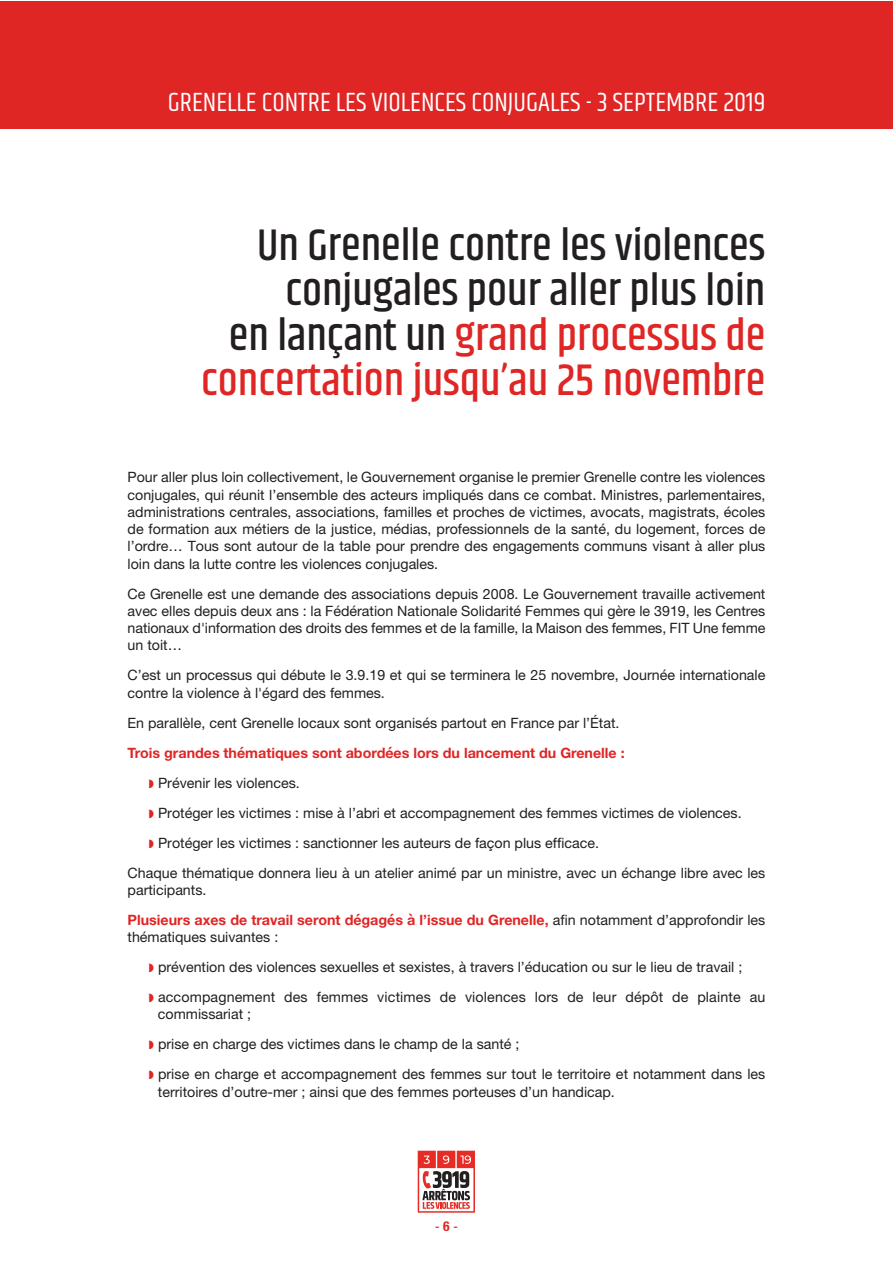
<style>
.page{position:relative;width:893px;height:1263px;background:#fff}
.page>*{position:absolute;margin:0;border:0;box-sizing:border-box;transform-origin:0 0}
.t1{font:500 45px/45px "Khand";color:#231f20;text-align:right}
.t2{font:27px "Khand";color:#fff}
.t3{font:14.25px/17.2px "Helvetica Neue LT Pro";color:#231f20}
.t4{font:700 14.25px "Helvetica Neue";color:#e02525}
.t5{font:13.5px "Helvetica";color:#e02525}
.s1{color:#e02525}
.s2{font-family:"Helvetica Neue LT Pro";font-weight:400;color:#231f20}
.s3{font-family:"Helvetica Neue";font-weight:700;font-stretch:condensed}
</style>
<div class="page">
<div style="left:0;top:1px;width:893px;height:127px;background:#e02525"></div>
<svg style="left:418px;top:1151px;width:57px;height:62px"></svg>
<h2 class="t2" style="left:168px;top:86px;width:599px">GRENELLE CONTRE LES VIOLENCES CONJUGALES - 3 SEPTEMBRE 2019</h2>
<h1 class="t1" style="left:201px;top:225px;width:566px">Un Grenelle contre les violences conjugales pour aller plus loin<br>en lançant un <span class="s1">grand processus de concertation jusqu’au 25 novembre</span></h1>
<p class="t3" style="left:128px;top:470px;width:639px;text-align:justify">Pour aller plus loin collectivement, le Gouvernement organise le premier Grenelle contre les violences conjugales, qui réunit l’ensemble des acteurs impliqués dans ce combat. Ministres, parlementaires, administrations centrales, associations, familles et proches de victimes, avocats, magistrats, écoles de formation aux métiers de la justice, médias, professionnels de la santé, du logement, forces de l’ordre… Tous sont autour de la table pour prendre des engagements communs visant à aller plus loin dans la lutte contre les violences conjugales.</p>
<p class="t3" style="left:128px;top:586px;width:639px;text-align:justify">Ce Grenelle est une demande des associations depuis 2008. Le Gouvernement travaille activement avec elles depuis deux ans : la Fédération Nationale Solidarité Femmes qui gère le 3919, les Centres nationaux d'information des droits des femmes et de la famille, la Maison des femmes, FIT Une femme un toit…</p>
<p class="t3" style="left:128px;top:668px;width:639px">C’est un processus qui débute le 3.9.19 et qui se terminera le 25 novembre, Journée internationale contre la violence à l'égard des femmes.</p>
<p class="t3" style="left:128px;top:715px;width:493px">En parallèle, cent Grenelle locaux sont organisés partout en France par l’État.</p>
<p class="t4" style="left:128px;top:747px;width:499px">Trois grandes thématiques sont abordées lors du lancement du Grenelle :</p>
<p class="t3" style="left:158px;top:775px;width:143px">Prévenir les violences.</p>
<p class="t3" style="left:158px;top:805px;width:585px">Protéger les victimes : mise à l’abri et accompagnement des femmes victimes de violences.</p>
<p class="t3" style="left:158px;top:835px;width:443px">Protéger les victimes : sanctionner les auteurs de façon plus efficace.</p>
<p class="t3" style="left:128px;top:865px;width:639px">Chaque thématique donnera lieu à un atelier animé par un ministre, avec un échange libre avec les</p>
<p class="t3" style="left:128px;top:883px;width:80px">participants.</p>
<p class="t4" style="left:128px;top:915px;width:639px">Plusieurs axes de travail seront dégagés à l’issue du Grenelle, <span class="s2">afin notamment d’approfondir les</span></p>
<p class="t3" style="left:158px;top:923px;width:609px;line-height:30px;text-indent:-30px">thématiques suivantes :<br>prévention des violences sexuelles et sexistes, à travers l’éducation ou sur le lieu de travail ; accompagnement des femmes victimes de violences lors de leur dépôt de plainte au</p>
<p class="t3" style="left:158px;top:1001px;width:609px;line-height:30px">commissariat ;<br>prise en charge des victimes dans le champ de la santé ;<br>prise en charge et accompagnement des femmes sur tout le territoire et notamment dans les</p>
<p class="t3" style="left:158px;top:1084px;width:458px">territoires d’outre-mer ; ainsi que des femmes porteuses d’un handicap.</p>
<p class="t5" style="left:435px;top:1218px;width:24px">-<span class="s3">6</span>-</p>
</div>
